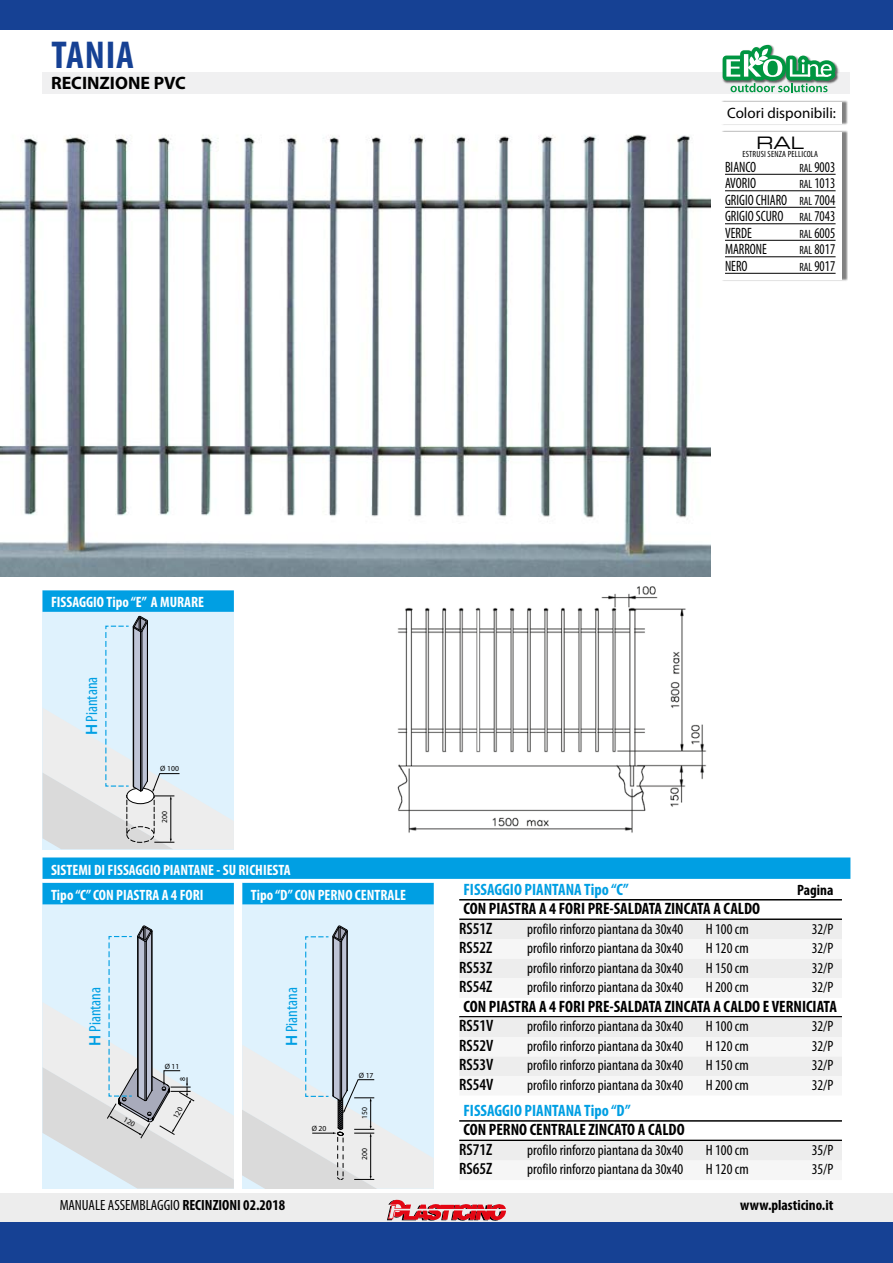
<style>
.page{position:relative;width:893px;height:1263px;background:#fff}
.page>*{position:absolute;margin:0;border:0;box-sizing:border-box;transform-origin:0 0}
.t1{font:700 condensed 39px "Myriad Pro";letter-spacing:.02em;color:#164194}
.t2{font:700 18px "Myriad Pro";color:#000}
.t3{font:17.1px "Eurostile Extended Two";color:#000}
.t4{font:700 condensed 16.5px "Myriad Pro";color:#000}
.t5{font:600 condensed 16.5px "Myriad Pro";color:#000}
.t6{font:700 condensed 16.5px "Myriad Pro";color:#009fe3}
.t7{font:condensed 16.5px "Myriad Pro";color:#009fe3}
.t8{font:condensed 15px "Myriad Pro";color:#000}
.t9{font:700 condensed 15px "Myriad Pro";color:#fff}
.t10{font:condensed 15px/16.5px "Myriad Pro";color:#000;text-align:justify;scale:.9 1}
.t11{font:700 condensed 15px "Myriad Pro";color:#000}
.t12{font:15px "Myriad Pro";color:#000}
.t13{font:condensed 9px "Myriad Pro";letter-spacing:.02em;color:#000}
.t14{font:7.65px "Myriad Pro";color:#000}
.s1{font-size:12px}
.s2{font-weight:600;font-stretch:normal}
.s3{font-weight:700}
</style>
<div class="page">
<div style="left:0;top:1193px;width:893px;height:29px;background:#ededed"></div>
<div style="left:0;top:1222px;width:893px;height:41px;background:#164194"></div>
<div style="left:0;top:0;width:893px;height:30px;background:#164194"></div>
<svg style="left:387px;top:1199px;width:119px;height:22px"></svg>
<img style="left:0;top:134px;width:710px;height:442px">
<hr style="left:459px;top:1120px;width:383px;height:2px;background:#000">
<hr style="left:459px;top:1140px;width:383px;height:1px;background:#000">
<div style="left:459px;top:1141px;width:383px;height:19px;background:#ededed"></div>
<div style="left:459px;top:1160px;width:383px;height:20px;background:#f6f6f6"></div>
<hr style="left:459px;top:899px;width:383px;height:1px;background:#000">
<hr style="left:459px;top:918px;width:383px;height:2px;background:#000">
<div style="left:459px;top:920px;width:383px;height:19px;background:#ededed"></div>
<div style="left:459px;top:939px;width:383px;height:20px;background:#f6f6f6"></div>
<div style="left:459px;top:959px;width:383px;height:19px;background:#ededed"></div>
<div style="left:459px;top:978px;width:383px;height:20px;background:#f6f6f6"></div>
<hr style="left:459px;top:1016px;width:383px;height:1px;background:#000">
<div style="left:459px;top:1017px;width:383px;height:20px;background:#ededed"></div>
<div style="left:459px;top:1037px;width:383px;height:19px;background:#f6f6f6"></div>
<div style="left:459px;top:1056px;width:383px;height:20px;background:#ededed"></div>
<div style="left:459px;top:1076px;width:383px;height:19px;background:#f6f6f6"></div>
<div style="left:43px;top:857px;width:807px;height:22px;background:#009fe3"></div>
<div style="left:43px;top:72px;width:807px;height:22px;background:#f0f0f1"></div>
<div style="left:43px;top:882px;width:191px;height:306px;background:#dff2fd"></div>
<div style="left:43px;top:883px;width:191px;height:21px;background:#009fe3"></div>
<div style="left:242px;top:882px;width:192px;height:306px;background:#dff2fd"></div>
<div style="left:242px;top:883px;width:192px;height:21px;background:#009fe3"></div>
<svg style="left:242px;top:925px;width:192px;height:263px"></svg>
<div style="left:43px;top:590px;width:191px;height:22px;background:#009fe3"></div>
<svg style="left:43px;top:615px;width:191px;height:234px;background:#dae5ed"></svg>
<div style="left:721px;top:100px;width:127px;height:25px;background:#000;opacity:.5"></div>
<div style="left:719px;top:102px;width:123px;height:21px;background:#fff"></div>
<div style="left:721px;top:130px;width:127px;height:152px;background:#000;opacity:.5"></div>
<div style="left:719px;top:132px;width:123px;height:148px;background:#fff"></div>
<hr style="left:725px;top:174px;width:111px;height:1px;background:#000">
<hr style="left:725px;top:190px;width:111px;height:1px;background:#000">
<hr style="left:725px;top:207px;width:111px;height:1px;background:#000">
<hr style="left:725px;top:223px;width:111px;height:1px;background:#000">
<hr style="left:725px;top:240px;width:111px;height:1px;background:#000">
<hr style="left:725px;top:256px;width:111px;height:1px;background:#000">
<hr style="left:725px;top:273px;width:111px;height:1px;background:#000">
<img style="left:722px;top:44px;width:48px;height:36px">
<img style="left:835px;top:63px;width:4px;height:19px">
<svg style="left:723px;top:45px;width:112px;height:47px"></svg>
<img style="left:397px;top:586px;width:310px;height:247px">
<svg style="left:43px;top:925px;width:191px;height:263px"></svg>
<h1 class="t1" style="left:51px;top:34px;width:84px">TANIA</h1>
<p class="t2" style="left:51px;top:73px;width:136px">RECINZIONE PVC</p>
<p class="t12" style="left:727px;top:103px;width:110px">Colori disponibili:</p>
<p class="t3" style="left:757px;top:131px;width:49px">RAL</p>
<p class="t13" style="left:742px;top:149px;width:77px">ESTRUSI SENZA PELLICOLA</p>
<p class="t10" style="left:725px;top:159px;width:36px">BIANCO</p>
<p class="t10" style="left:799px;top:159px;width:41px"><span class="s1">RAL</span> 9003</p>
<p class="t10" style="left:725px;top:175px;width:36px">AVORIO</p>
<p class="t10" style="left:725px;top:175px;width:124px;text-indent:74px"><span class="s1">RAL</span> 1013<br>GRIGIO CHIARO <span class="s1">RAL</span> 7004<br>GRIGIO SCURO <span class="s1">RAL</span> 7043<br>VERDE</p>
<p class="t10" style="left:799px;top:225px;width:41px"><span class="s1">RAL</span> 6005</p>
<p class="t10" style="left:725px;top:241px;width:48px">MARRONE</p>
<p class="t10" style="left:799px;top:241px;width:41px"><span class="s1">RAL</span> 8017</p>
<p class="t10" style="left:725px;top:258px;width:27px">NERO</p>
<p class="t10" style="left:799px;top:258px;width:41px"><span class="s1">RAL</span> 9017</p>
<p class="t9" style="left:51px;top:594px;width:155px">FISSAGGIO Tipo “E” A MURARE</p>
<p class="t7" style="left:83px;top:735px;width:60px;rotate:-90deg"><span class="s2">H</span> Piantana</p>
<p class="t14" style="left:160px;top:765px;width:20px">Ø 100</p>
<p class="t14" style="left:160px;top:823px;width:13px;rotate:-90deg">200</p>
<p class="t9" style="left:51px;top:861px;width:241px">SISTEMI DI FISSAGGIO PIANTANE - SU RICHIESTA</p>
<p class="t9" style="left:51px;top:887px;width:154px">Tipo “C” CON PIASTRA A 4 FORI</p>
<p class="t9" style="left:251px;top:887px;width:157px">Tipo “D” CON PERNO CENTRALE</p>
<p class="t7" style="left:86px;top:1045px;width:60px;rotate:-90deg"><span class="s2">H</span> Piantana</p>
<p class="t7" style="left:283px;top:1046px;width:60px;rotate:-90deg"><span class="s2">H</span> Piantana</p>
<p class="t14" style="left:165px;top:1062px;width:16px">Ø 11</p>
<p class="t14" style="left:178px;top:1081px;width:5px;rotate:-90deg">8</p>
<p class="t14" style="left:359px;top:1071px;width:16px">Ø 17</p>
<p class="t14" style="left:312px;top:1124px;width:16px">Ø 20</p>
<p class="t14" style="left:360px;top:1119px;width:13px;rotate:-90deg">150</p>
<p class="t14" style="left:360px;top:1160px;width:13px;rotate:-90deg">200</p>
<p class="t6" style="left:463px;top:880px;width:167px">FISSAGGIO PIANTANA Tipo “C”</p>
<p class="t11" style="left:797px;top:881px;width:38px">Pagina</p>
<p class="t4" style="left:463px;top:900px;width:298px">CON PIASTRA A 4 FORI PRE-SALDATA ZINCATA A CALDO</p>
<p class="t5" style="left:459px;top:919px;width:35px">RS51Z</p>
<p class="t8" style="left:527px;top:921px;width:157px">profilo rinforzo piantana da 30x40</p>
<p class="t8" style="left:706px;top:921px;width:44px">H 100 cm</p>
<p class="t8" style="left:812px;top:921px;width:23px">32/P</p>
<p class="t5" style="left:459px;top:939px;width:35px">RS52Z</p>
<p class="t8" style="left:527px;top:940px;width:157px">profilo rinforzo piantana da 30x40</p>
<p class="t8" style="left:706px;top:940px;width:44px">H 120 cm</p>
<p class="t8" style="left:812px;top:940px;width:23px">32/P</p>
<p class="t5" style="left:459px;top:958px;width:35px">RS53Z</p>
<p class="t8" style="left:527px;top:960px;width:157px">profilo rinforzo piantana da 30x40</p>
<p class="t8" style="left:706px;top:960px;width:44px">H 150 cm</p>
<p class="t8" style="left:812px;top:960px;width:23px">32/P</p>
<p class="t5" style="left:459px;top:978px;width:35px">RS54Z</p>
<p class="t8" style="left:527px;top:979px;width:157px">profilo rinforzo piantana da 30x40</p>
<p class="t8" style="left:706px;top:979px;width:44px">H 200 cm</p>
<p class="t8" style="left:812px;top:979px;width:23px">32/P</p>
<p class="t4" style="left:463px;top:997px;width:375px">CON PIASTRA A 4 FORI PRE-SALDATA ZINCATA A CALDO E VERNICIATA</p>
<p class="t5" style="left:459px;top:1017px;width:36px">RS51V</p>
<p class="t8" style="left:527px;top:1018px;width:157px">profilo rinforzo piantana da 30x40</p>
<p class="t8" style="left:706px;top:1018px;width:44px">H 100 cm</p>
<p class="t8" style="left:812px;top:1018px;width:23px">32/P</p>
<p class="t5" style="left:459px;top:1036px;width:36px">RS52V</p>
<p class="t8" style="left:527px;top:1038px;width:157px">profilo rinforzo piantana da 30x40</p>
<p class="t8" style="left:706px;top:1038px;width:44px">H 120 cm</p>
<p class="t8" style="left:812px;top:1038px;width:23px">32/P</p>
<p class="t5" style="left:459px;top:1056px;width:36px">RS53V</p>
<p class="t8" style="left:527px;top:1057px;width:157px">profilo rinforzo piantana da 30x40</p>
<p class="t8" style="left:706px;top:1057px;width:44px">H 150 cm</p>
<p class="t8" style="left:812px;top:1057px;width:23px">32/P</p>
<p class="t5" style="left:459px;top:1075px;width:36px">RS54V</p>
<p class="t8" style="left:527px;top:1077px;width:157px">profilo rinforzo piantana da 30x40</p>
<p class="t8" style="left:706px;top:1077px;width:44px">H 200 cm</p>
<p class="t8" style="left:812px;top:1077px;width:23px">32/P</p>
<p class="t6" style="left:463px;top:1101px;width:169px">FISSAGGIO PIANTANA Tipo “D”</p>
<p class="t4" style="left:463px;top:1121px;width:223px">CON PERNO CENTRALE ZINCATO A CALDO</p>
<p class="t5" style="left:459px;top:1140px;width:35px">RS71Z</p>
<p class="t8" style="left:527px;top:1142px;width:157px">profilo rinforzo piantana da 30x40</p>
<p class="t8" style="left:706px;top:1142px;width:44px">H 100 cm</p>
<p class="t8" style="left:812px;top:1142px;width:23px">35/P</p>
<p class="t5" style="left:459px;top:1160px;width:35px">RS65Z</p>
<p class="t8" style="left:527px;top:1161px;width:157px">profilo rinforzo piantana da 30x40</p>
<p class="t8" style="left:706px;top:1161px;width:44px">H 120 cm</p>
<p class="t8" style="left:812px;top:1161px;width:23px">35/P</p>
<p class="t8" style="left:60px;top:1197px;width:227px">MANUALE ASSEMBLAGGIO <span class="s3">RECINZIONI 02.2018</span></p>
<p class="t11" style="left:740px;top:1197px;width:95px">www.plasticino.it</p>
</div>
